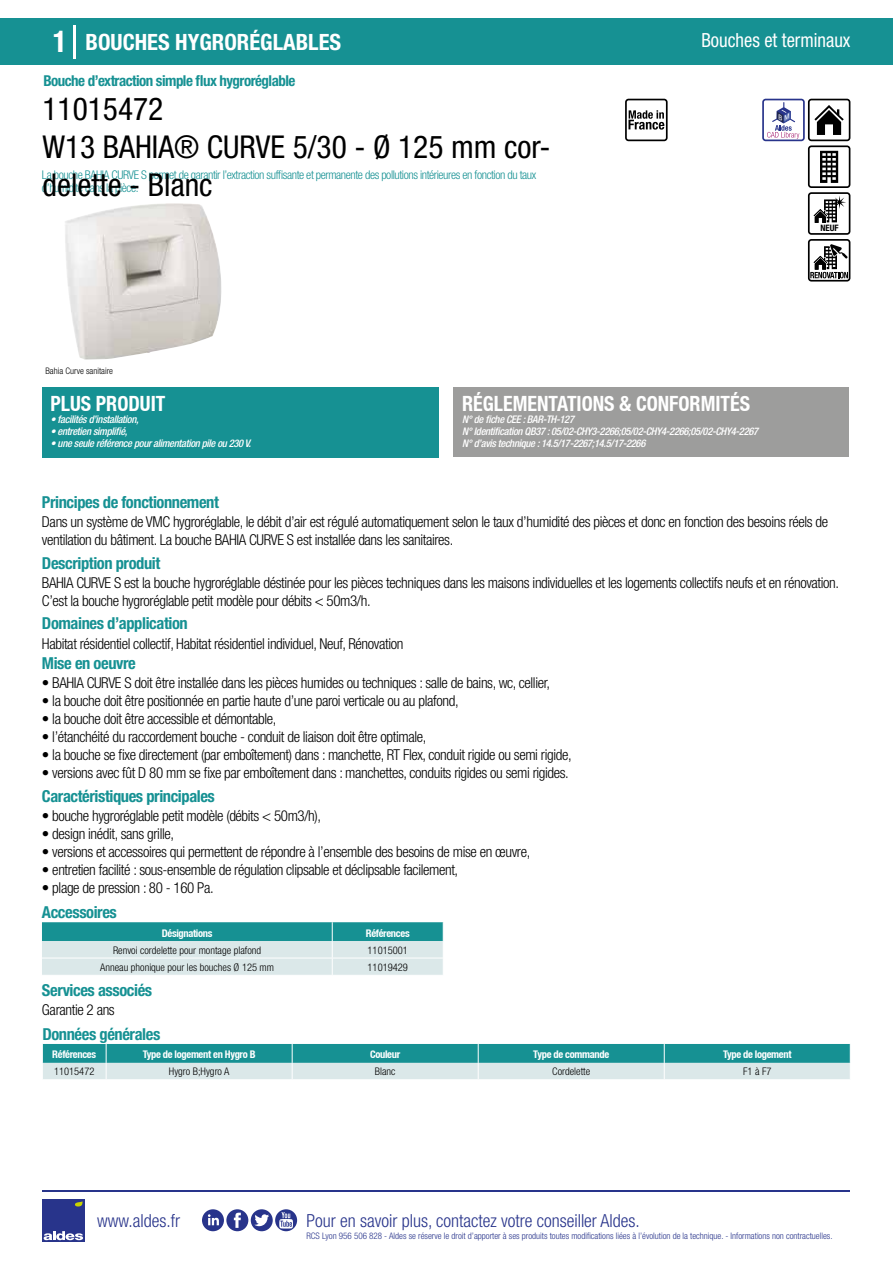
<style>
.page{position:relative;width:893px;height:1263px;background:#fff}
.page>*{position:absolute;margin:0;border:0;box-sizing:border-box;transform-origin:0 0}
.t1{font:condensed 31.5px/37.8px "Helvetica Neue LT Std";color:#000}
.t2{font:700 condensed 22.5px "Helvetica Neue LT Std";color:#fff}
.t3{font:700 condensed 21px "Helvetica Neue";color:#fff;scale:.95 1}
.t4{font:condensed 19.5px "Helvetica Neue LT Std";color:#fff;scale:.95 1}
.t5{font:300 condensed 18px "Helvetica Neue";color:#28348b}
.t6{font:700 condensed 16.5px "Helvetica Neue LT Std";letter-spacing:-.025em;color:#169193}
.t7{font:300 condensed 15px/18px "Helvetica Neue LT Std";letter-spacing:-.025em;color:#000}
.t8{font:700 condensed 15px "Helvetica Neue LT Std";letter-spacing:-.035em;color:#169193}
.t9{font:300 condensed 12px/13.5px "Helvetica Neue LT Std";letter-spacing:-.035em;color:#169193}
.t10{font:italic 500 condensed 10.5px/12px "Helvetica Neue";letter-spacing:-.03em;color:#fff}
.t11{font:300 condensed 10.5px "Helvetica Neue";color:#000}
.t12{font:700 condensed 10.5px "Helvetica Neue";letter-spacing:-.03em;color:#fff}
.t13{font:300 condensed 9px "Helvetica Neue";color:#28348b}
.t14{font:300 condensed 9px "Helvetica Neue";color:#000}
.t15{font:700 condensed 8.85px "Helvetica Neue";color:#000}
.s1{font-size:30px}
</style>
<div class="page">
<img style="left:65px;top:203px;width:157px;height:157px">
<div style="left:1px;top:18px;width:892px;height:46px;background:#169193"></div>
<div style="left:454px;top:387px;width:395px;height:69px;background:#9d9d9c"></div>
<svg style="left:625px;top:99px;width:43px;height:42px"></svg>
<div style="left:42px;top:387px;width:396px;height:70px;background:#169193"></div>
<hr style="left:74px;top:25px;width:2px;height:33px;background:#fff">
<div style="left:42px;top:1199px;width:42px;height:43px;background:#28348b"></div>
<svg style="left:44px;top:1231px;width:39px;height:9px"></svg>
<svg style="left:75px;top:1201px;width:8px;height:5px"></svg>
<hr style="left:42px;top:1190px;width:808px;height:1px;background:#28348b">
<svg style="left:202px;top:1209px;width:95px;height:22px"></svg>
<svg style="left:42px;top:922px;width:402px;height:53px;background:#96cacb"></svg>
<svg style="left:42px;top:1044px;width:809px;height:35px;background:#72b9bb"></svg>
<svg style="left:762px;top:99px;width:88px;height:183px"></svg>
<h2 class="t2" style="left:53px;top:28px;width:290px"><span class="s1">1</span> BOUCHES HYGRORÉGLABLES</h2>
<h3 class="t4" style="left:701px;top:29px;width:158px">Bouches et terminaux</h3>
<p class="t8" style="left:43px;top:71px;width:254px">Bouche d’extraction simple flux hygroréglable</p>
<h1 class="t1" style="left:42px;top:90px;width:122px">11015472</h1>
<h1 class="t1" style="left:42px;top:128px;width:510px">W13 BAHIA® CURVE 5/30 - Ø 125 mm cor&shy;delette - Blanc</h1>
<p class="t9" style="left:42px;top:167px;width:496px">La bouche BAHIA CURVE S permet de garantir l’extraction suffisante et permanente des pollutions intérieures en fonction du taux d’humidité dans la pièce.</p>
<p class="t14" style="left:45px;top:365px;width:69px">Bahia Curve sanitaire</p>
<h3 class="t3" style="left:50px;top:391px;width:122px">PLUS PRODUIT</h3>
<p class="t10" style="left:50px;top:413px;width:90px">• facilités d’installation,</p>
<p class="t10" style="left:50px;top:425px;width:79px">• entretien simplifié,</p>
<p class="t10" style="left:50px;top:437px;width:202px">• une seule référence pour alimentation pile ou 230 V.</p>
<p class="t6" style="left:42px;top:492px;width:179px">Principes de fonctionnement</p>
<h3 class="t3" style="left:462px;top:391px;width:305px">RÉGLEMENTATIONS &amp; CONFORMITÉS</h3>
<p class="t10" style="left:462px;top:413px;width:298px">N° de fiche CEE : BAR-TH-127<br>N° Identification QB37 : 05/02-CHY3-2266;05/02-CHY4-2266;05/02-CHY4-2267<br>N° d’avis technique : 14.5/17-2267;14.5/17-2266</p>
<p class="t15" style="left:820px;top:223px;width:20px">NEUF</p>
<p class="t7" style="left:42px;top:513px;width:788px">Dans un système de VMC hygroréglable, le débit d’air est régulé automatiquement selon le taux d’humidité des pièces et donc en fonction des besoins réels de ventilation du bâtiment. La bouche BAHIA CURVE S est installée dans les sanitaires.</p>
<p class="t7" style="left:42px;top:573px;width:799px">BAHIA CURVE S est la bouche hygroréglable déstinée pour les pièces techniques dans les maisons individuelles et les logements collectifs neufs et en rénovation.<br>C’est la bouche hygroréglable petit modèle pour débits &lt; 50m3/h.</p>
<p class="t7" style="left:42px;top:634px;width:363px">Habitat résidentiel collectif, Habitat résidentiel individuel, Neuf, Rénovation</p>
<p class="t7" style="left:42px;top:674px;width:509px">• BAHIA CURVE S doit être installée dans les pièces humides ou techniques : salle de bains, wc, cellier,</p>
<p class="t7" style="left:42px;top:692px;width:418px">• la bouche doit être positionnée en partie haute d’une paroi verticale ou au plafond,</p>
<p class="t7" style="left:42px;top:710px;width:236px">• la bouche doit être accessible et démontable,</p>
<p class="t7" style="left:42px;top:728px;width:386px">• l’étanchéité du raccordement bouche - conduit de liaison doit être optimale,</p>
<p class="t7" style="left:42px;top:746px;width:531px">• la bouche se fixe directement (par emboîtement) dans : manchette, RT Flex, conduit rigide ou semi rigide,</p>
<p class="t7" style="left:42px;top:764px;width:528px">• versions avec fût D 80 mm se fixe par emboîtement dans : manchettes, conduits rigides ou semi rigides.</p>
<p class="t6" style="left:42px;top:553px;width:120px">Description produit</p>
<p class="t6" style="left:42px;top:613px;width:147px">Domaines d’application</p>
<p class="t6" style="left:42px;top:653px;width:95px">Mise en oeuvre</p>
<p class="t6" style="left:42px;top:786px;width:174px">Caractéristiques principales</p>
<p class="t7" style="left:42px;top:807px;width:281px">• bouche hygroréglable petit modèle (débits &lt; 50m3/h),</p>
<p class="t7" style="left:42px;top:825px;width:134px">• design inédit, sans grille,</p>
<p class="t7" style="left:42px;top:843px;width:490px">• versions et accessoires qui permettent de répondre à l’ensemble des besoins de mise en œuvre,</p>
<p class="t7" style="left:42px;top:861px;width:418px">• entretien facilité : sous-ensemble de régulation clipsable et déclipsable facilement,</p>
<p class="t7" style="left:42px;top:879px;width:173px">• plage de pression : 80 - 160 Pa.</p>
<p class="t6" style="left:42px;top:902px;width:76px">Accessoires</p>
<p class="t12" style="left:162px;top:927px;width:52px">Désignations</p>
<p class="t12" style="left:366px;top:927px;width:45px">Références</p>
<p class="t11" style="left:113px;top:944px;width:150px">Renvoi cordelette pour montage plafond</p>
<p class="t11" style="left:368px;top:944px;width:42px">11015001</p>
<p class="t11" style="left:100px;top:961px;width:175px">Anneau phonique pour les bouches Ø 125 mm</p>
<p class="t11" style="left:368px;top:961px;width:42px">11019429</p>
<p class="t6" style="left:42px;top:980px;width:112px">Services associés</p>
<p class="t7" style="left:42px;top:1001px;width:74px">Garantie 2 ans</p>
<p class="t6" style="left:42px;top:1024px;width:119px">Données générales</p>
<p class="t12" style="left:52px;top:1048px;width:45px">Références</p>
<p class="t12" style="left:143px;top:1048px;width:114px">Type de logement en Hygro B</p>
<p class="t12" style="left:370px;top:1048px;width:32px">Couleur</p>
<p class="t12" style="left:533px;top:1048px;width:77px">Type de commande</p>
<p class="t12" style="left:723px;top:1048px;width:70px">Type de logement</p>
<p class="t11" style="left:54px;top:1065px;width:42px">11015472</p>
<p class="t11" style="left:169px;top:1065px;width:62px">Hygro B;Hygro A</p>
<p class="t11" style="left:375px;top:1065px;width:22px">Blanc</p>
<p class="t11" style="left:552px;top:1065px;width:39px">Cordelette</p>
<p class="t11" style="left:743px;top:1065px;width:30px">F1 à F7</p>
<p class="t5" style="left:97px;top:1211px;width:84px">www.aldes.fr</p>
<p class="t5" style="left:306px;top:1211px;width:335px">Pour en savoir plus, contactez votre conseiller Aldes.</p>
<p class="t13" style="left:306px;top:1230px;width:528px">RCS Lyon 956 506 828 - Aldes se réserve le droit d’apporter à ses produits toutes modifications liées à l’évolution de la technique. - Informations non contractuelles.</p>
</div>
